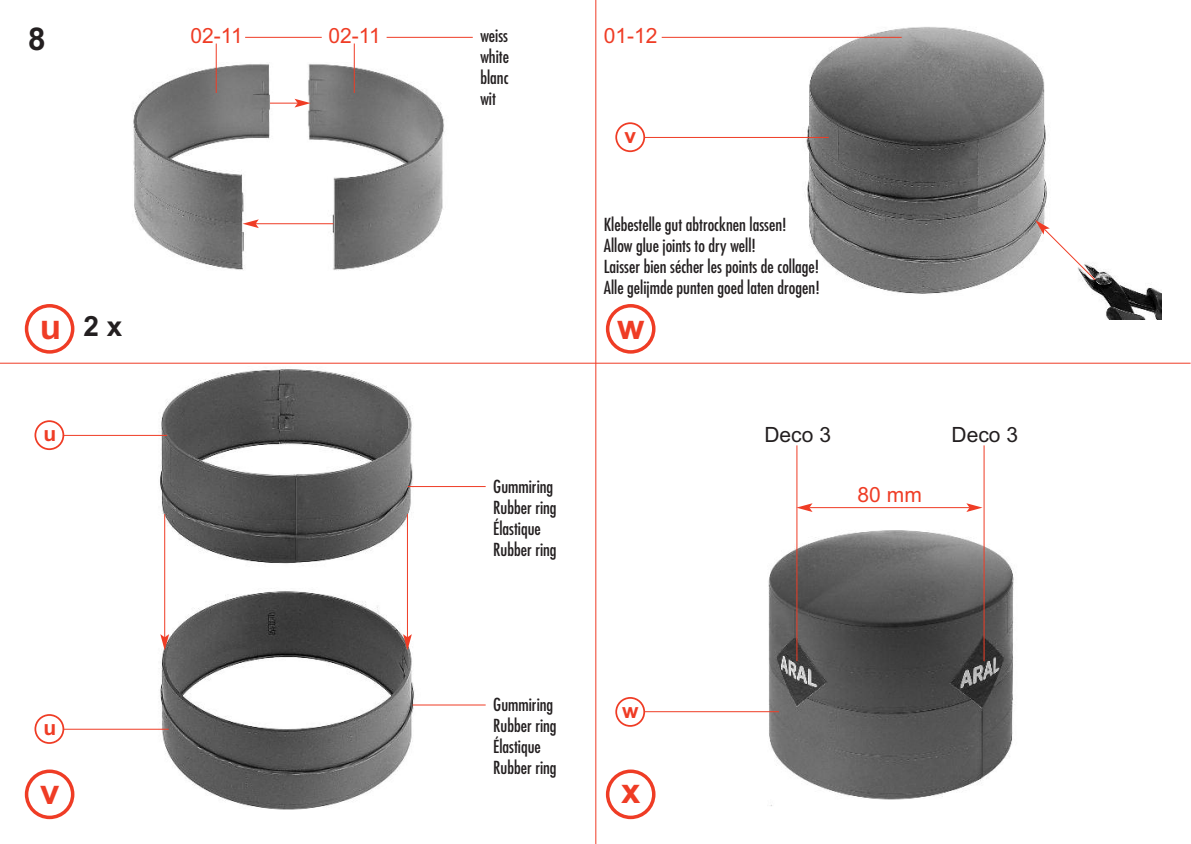
<style>
.page{position:relative;width:1191px;height:844px;background:#fff}
.page>*{position:absolute;margin:0;border:0;box-sizing:border-box;transform-origin:0 0}
.t1{font:700 35px "Arial";color:#ef3c25}
.t2{font:700 31.5px "Arial";color:#231f20}
.t3{font:700 28px "Arial";color:#231f20}
.t4{font:21px "Arial";color:#ef3c25}
.t5{font:21px "Arial";color:#231f20}
.t6{font:700 21px "Arial";color:#ef3c25}
.t7{font:condensed 17.5px/21px "Futura Std";color:#231f20}
</style>
<div class="page">
<hr style="left:595px;top:0;width:1px;height:843px;background:#ef3c25">
<hr style="left:0;top:362px;width:1190px;height:1px;background:#ef3c25">
<img style="left:133px;top:62px;width:312px;height:209px">
<img style="left:151px;top:369px;width:272px;height:441px">
<img style="left:796px;top:27px;width:365px;height:292px">
<img style="left:754px;top:516px;width:261px;height:290px">
<hr style="left:216px;top:43px;width:1px;height:50px;background:#ef3c25">
<hr style="left:354px;top:43px;width:1px;height:50px;background:#ef3c25">
<hr style="left:245px;top:37px;width:77px;height:1px;background:#ef3c25">
<hr style="left:63px;top:435px;width:104px;height:1px;background:#ef3c25">
<hr style="left:386px;top:37px;width:87px;height:1px;background:#ef3c25">
<hr style="left:661px;top:37px;width:240px;height:1px;background:#ef3c25">
<hr style="left:644px;top:137px;width:184px;height:1px;background:#ef3c25">
<hr style="left:644px;top:711px;width:135px;height:1px;background:#ef3c25">
<hr style="left:408px;top:486px;width:77px;height:1px;background:#ef3c25">
<svg style="left:270px;top:99px;width:41px;height:8px"></svg>
<hr style="left:256px;top:223px;width:77px;height:1px;background:#ef3c25">
<svg style="left:243px;top:219px;width:16px;height:9px"></svg>
<svg style="left:1035px;top:220px;width:61px;height:61px"></svg>
<hr style="left:164px;top:514px;width:1px;height:123px;background:#ef3c25">
<svg style="left:160px;top:634px;width:9px;height:16px"></svg>
<hr style="left:407px;top:514px;width:1px;height:123px;background:#ef3c25">
<svg style="left:403px;top:634px;width:9px;height:16px"></svg>
<hr style="left:809px;top:507px;width:160px;height:1px;background:#ef3c25">
<svg style="left:966px;top:503px;width:16px;height:9px"></svg>
<svg style="left:797px;top:503px;width:15px;height:9px"></svg>
<svg style="left:25px;top:304px;width:49px;height:49px"></svg>
<svg style="left:25px;top:769px;width:49px;height:50px"></svg>
<svg style="left:606px;top:304px;width:49px;height:49px"></svg>
<svg style="left:606px;top:769px;width:49px;height:50px"></svg>
<hr style="left:412px;top:704px;width:73px;height:1px;background:#ef3c25">
<svg style="left:34px;top:420px;width:30px;height:30px"></svg>
<hr style="left:63px;top:728px;width:106px;height:1px;background:#ef3c25">
<svg style="left:34px;top:714px;width:30px;height:29px"></svg>
<hr style="left:796px;top:445px;width:1px;height:216px;background:#ef3c25">
<hr style="left:983px;top:445px;width:1px;height:216px;background:#ef3c25">
<svg style="left:615px;top:122px;width:30px;height:30px"></svg>
<svg style="left:615px;top:697px;width:30px;height:29px"></svg>
<h2 class="t2" style="left:28px;top:20px;width:19px">8</h2>
<p class="t4" style="left:190px;top:24px;width:54px">02-11</p>
<p class="t4" style="left:328px;top:24px;width:54px">02-11</p>
<p class="t7" style="left:480px;top:26px;width:30px;text-align:justify">weiss white blanc wit</p>
<p class="t4" style="left:603px;top:24px;width:55px">01-12</p>
<p class="t6" style="left:624px;top:123px;width:13px">v</p>
<p class="t7" style="left:604px;top:215px;width:217px">Klebestelle gut abtrocknen lassen!<br>Allow glue joints to dry well!<br>Laisser bien sécher les points de collage!<br>Alle gelijmde punten goed laten drogen!</p>
<h1 class="t1" style="left:40px;top:306px;width:23px">u</h1>
<h3 class="t3" style="left:83px;top:310px;width:40px">2 x</h3>
<h1 class="t1" style="left:617px;top:306px;width:29px">w</h1>
<p class="t6" style="left:44px;top:421px;width:14px">u</p>
<p class="t5" style="left:764px;top:422px;width:68px">Deco 3</p>
<p class="t5" style="left:951px;top:422px;width:68px">Deco 3</p>
<p class="t7" style="left:493px;top:476px;width:65px">Gummiring<br>Rubber ring<br>Élastique<br>Rubber ring</p>
<p class="t4" style="left:857px;top:482px;width:66px">80 mm</p>
<p class="t6" style="left:44px;top:715px;width:14px">u</p>
<p class="t7" style="left:493px;top:695px;width:65px">Gummiring<br>Rubber ring<br>Élastique<br>Rubber ring</p>
<p class="t6" style="left:622px;top:698px;width:18px">w</p>
<h1 class="t1" style="left:40px;top:770px;width:21px">v</h1>
<h1 class="t1" style="left:621px;top:770px;width:21px">x</h1>
</div>
